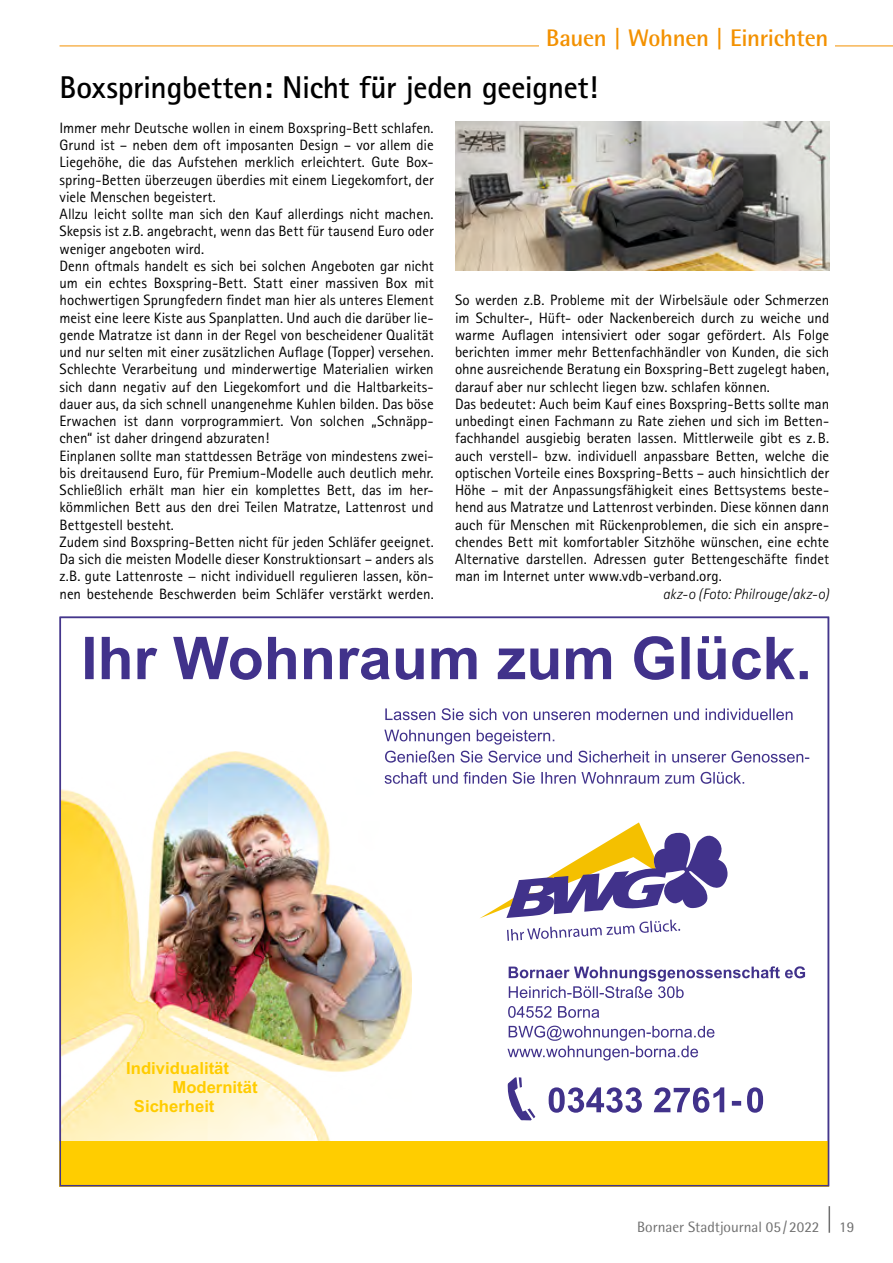
<style>
.page{position:relative;width:893px;height:1263px;background:#fff}
.page>*{position:absolute;margin:0;border:0;box-sizing:border-box;transform-origin:0 0}
.t1{font:700 31.5px "Rotis Sans Serif";letter-spacing:-.01em;color:#000}
.t2{font:700 24px "Rotis Semi Sans";letter-spacing:-.015em;color:#f39100}
.t3{font:700 19.65px/22.5px "Arial";color:#fc0}
.t4{font:700 16.65px "Arial";color:#fc0}
.t5{font:15px/17.2px "Rotis Sans Serif";color:#000}
.t6{font:15px "Rotis Semi Sans";color:#6e6e6e}
.t7{font:italic 300 15px "Rotis Sans Serif";letter-spacing:-.005em;color:#000}
</style>
<div class="page">
<svg style="left:829px;top:1206px;width:1px;height:27px"></svg>
<hr style="left:60px;top:46px;width:833px;height:1px;background:#f39100">
<div style="left:539px;top:28px;width:296px;height:31px;background:#fff"></div>
<img style="left:63px;top:752px;width:348px;height:389px">
<svg style="left:384px;top:708px;width:425px;height:76px"></svg>
<svg style="left:85px;top:636px;width:723px;height:44px"></svg>
<svg style="left:480px;top:822px;width:247px;height:119px"></svg>
<svg style="left:549px;top:1087px;width:214px;height:26px"></svg>
<svg style="left:508px;top:1077px;width:27px;height:43px"></svg>
<svg style="left:508px;top:966px;width:297px;height:52px"></svg>
<svg style="left:507px;top:1026px;width:207px;height:34px"></svg>
<div style="left:60px;top:1141px;width:769px;height:45px;background:#ffcd00"></div>
<img style="left:455px;top:121px;width:374px;height:150px">
<h2 class="t2" style="left:546px;top:23px;width:284px">Bauen | Wohnen | Einrichten</h2>
<h1 class="t1" style="left:60px;top:68px;width:540px">Boxspringbetten: Nicht für jeden geeignet!</h1>
<p class="t5" style="left:60px;top:119px;width:376px">Immer mehr Deutsche wollen in einem Boxspring-Bett schlafen.<br>Grund ist – neben dem oft imposanten Design – vor allem die Liegehöhe, die das Aufstehen merklich erleichtert. Gute Box&shy;spring-Betten überzeugen überdies mit einem Liegekomfort, der viele Menschen begeistert.<br>Allzu leicht sollte man sich den Kauf allerdings nicht machen.<br>Skepsis ist z.B. angebracht, wenn das Bett für tausend Euro oder weniger angeboten wird.<br>Denn oftmals handelt es sich bei solchen Angeboten gar nicht um ein echtes Boxspring-Bett. Statt einer massiven Box mit hochwertigen Sprungfedern findet man hier als unteres Element meist eine leere Kiste aus Spanplatten. Und auch die darüber lie&shy;gende Matratze ist dann in der Regel von bescheidener Qualität und nur selten mit einer zusätzlichen Auflage (Topper) versehen.<br>Schlechte Verarbeitung und minderwertige Materialien wirken sich dann negativ auf den Liegekomfort und die Haltbarkeits&shy;dauer aus, da sich schnell unangenehme Kuhlen bilden. Das böse Erwachen ist dann vorprogrammiert. Von solchen „Schnäpp&shy;chen“ ist daher dringend abzuraten!<br>Einplanen sollte man stattdessen Beträge von mindestens zwei&shy;bis dreitausend Euro, für Premium-Modelle auch deutlich mehr.<br>Schließlich erhält man hier ein komplettes Bett, das im her&shy;kömmlichen Bett aus den drei Teilen Matratze, Lattenrost und Bettgestell besteht.<br>Zudem sind Boxspring-Betten nicht für jeden Schläfer geeignet.<br>Da sich die meisten Modelle dieser Konstruktionsart – anders als z.B. gute Lattenroste − nicht individuell regulieren lassen, kön&shy;nen bestehende Beschwerden beim Schläfer verstärkt werden.</p>
<p class="t5" style="left:455px;top:291px;width:376px">So werden z.B. Probleme mit der Wirbelsäule oder Schmerzen im Schulter-, Hüft- oder Nackenbereich durch zu weiche und warme Auflagen intensiviert oder sogar gefördert. Als Folge berichten immer mehr Bettenfachhändler von Kunden, die sich ohne ausreichende Beratung ein Boxspring-Bett zugelegt haben, darauf aber nur schlecht liegen bzw. schlafen können.<br>Das bedeutet: Auch beim Kauf eines Boxspring-Betts sollte man unbedingt einen Fachmann zu Rate ziehen und sich im Betten&shy;fachhandel ausgiebig beraten lassen. Mittlerweile gibt es z.B. auch verstell- bzw. individuell anpassbare Betten, welche die optischen Vorteile eines Boxspring-Betts – auch hinsichtlich der Höhe – mit der Anpassungsfähigkeit eines Bettsystems beste&shy;hend aus Matratze und Lattenrost verbinden. Diese können dann auch für Menschen mit Rückenproblemen, die sich ein anspre&shy;chendes Bett mit komfortabler Sitzhöhe wünschen, eine echte Alternative darstellen. Adressen guter Bettengeschäfte findet man im Internet unter www.vdb-verband.org.</p>
<p class="t7" style="left:663px;top:585px;width:168px">akz-o (Foto: Philrouge/akz-o)</p>
<p class="t4" style="left:126px;top:1058px;width:104px">Individualität</p>
<p class="t4" style="left:172px;top:1077px;width:87px">Modernität</p>
<p class="t4" style="left:134px;top:1096px;width:82px">Sicherheit</p>
<h3 class="t3" style="left:159px;top:1064px;width:102px;text-indent:-54px">Individualität<br>Modernität</h3>
<p class="t6" style="left:637px;top:1218px;width:184px">Bornaer Stadtjournal 05/2022</p>
<p class="t6" style="left:839px;top:1218px;width:17px">19</p>
</div>
